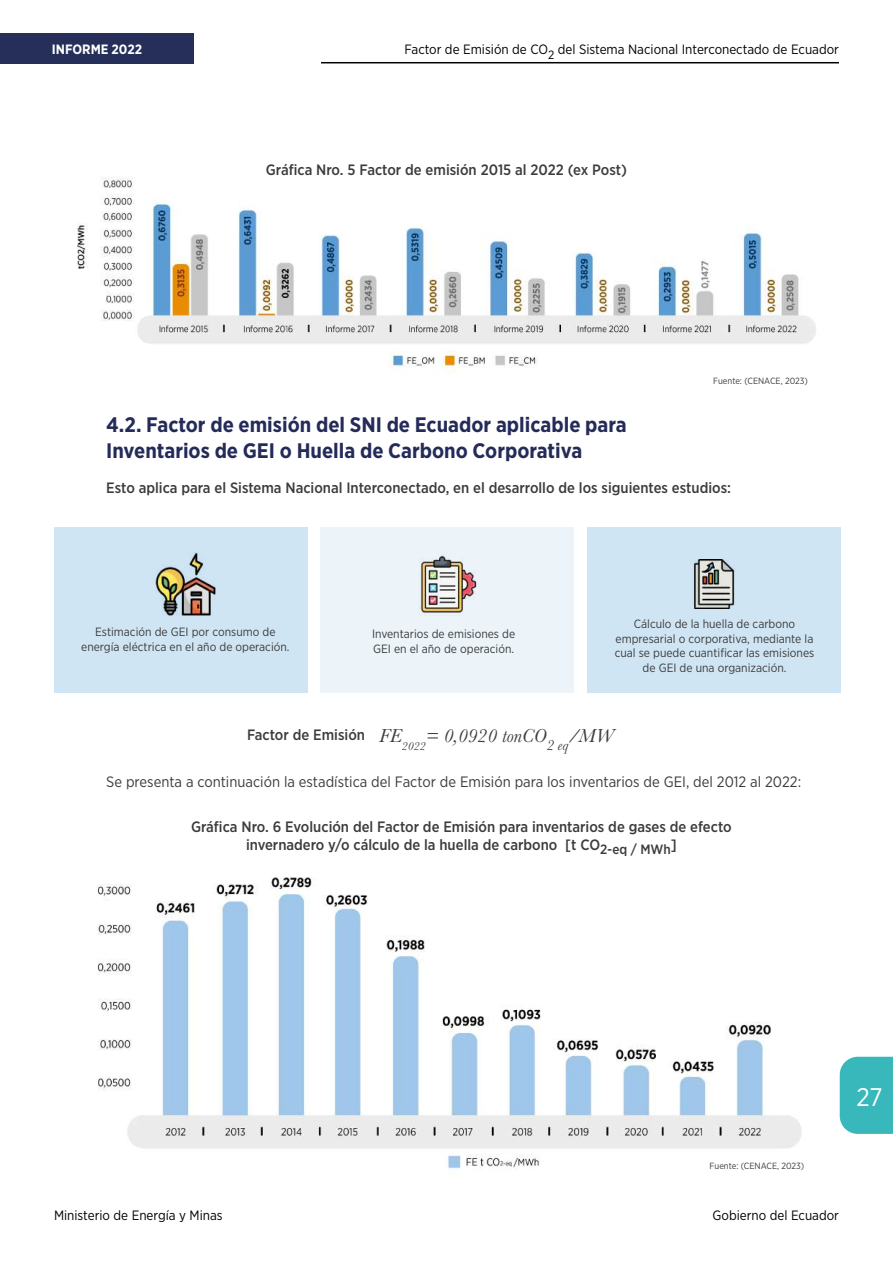
<style>
.page{position:relative;width:893px;height:1263px;background:#fff}
.page>*{position:absolute;margin:0;border:0;box-sizing:border-box;transform-origin:0 0}
.t1{font:25.5px "Gotham Narrow";color:#fff}
.t2{font:700 21px/25.2px "Gotham Narrow";color:#242b59}
.t3{font:italic 19.5px "Baskerville";color:#3c3c3b}
.t4{font:500 15px/18px "Gotham Narrow";color:#3c3c3b;text-align:center}
.t5{font:15px "Gotham Narrow";color:#3c3c3b}
.t6{font:13.5px "Gotham Narrow";color:#000}
.t7{font:700 13.5px "Gotham Narrow";color:#fff}
.t8{font:12px/14.4px "Gotham Narrow";color:#3c3c3b;text-align:center}
.t9{font:9px "Gotham Narrow";color:#3c3c3b}
</style>
<div class="page">
<div style="left:840px;top:1057px;width:53px;height:77px;background:#39b8bb"></div>
<hr style="left:321px;top:62px;width:518px;height:1px;background:#000">
<div style="left:0;top:33px;width:194px;height:30px;background:#252f5a"></div>
<img style="left:97px;top:877px;width:705px;height:292px">
<img style="left:77px;top:177px;width:739px;height:197px">
<div style="left:54px;top:527px;width:253px;height:166px;background:#d0e5f4"></div>
<div style="left:321px;top:527px;width:253px;height:166px;background:#ecf4fa"></div>
<div style="left:587px;top:527px;width:253px;height:166px;background:#d0e5f4"></div>
<img style="left:155px;top:553px;width:61px;height:62px">
<img style="left:419px;top:555px;width:58px;height:58px">
<img style="left:694px;top:559px;width:41px;height:50px">
<p class="t7" style="left:52px;top:41px;width:92px">INFORME 2022</p>
<p class="t6" style="left:404px;top:41px;width:436px">Factor de Emisión de CO<sub>2</sub> del Sistema Nacional Interconectado de Ecuador</p>
<p class="t4" style="left:266px;top:160px;width:363px">Gráfica Nro. 5 Factor de emisión 2015 al 2022 (ex Post)</p>
<p class="t9" style="left:713px;top:375px;width:96px">Fuente: (CENACE, 2023)</p>
<h2 class="t2" style="left:106px;top:412px;width:522px">4.2. Factor de emisión del SNI de Ecuador aplicable para<br>Inventarios de GEI o Huella de Carbono Corporativa</h2>
<p class="t4" style="left:106px;top:478px;width:626px">Esto aplica para el Sistema Nacional Interconectado, en el desarrollo de los siguientes estudios:</p>
<p class="t8" style="left:81px;top:625px;width:210px">Estimación de GEI por consumo de energía eléctrica en el año de operación.</p>
<p class="t8" style="left:372px;top:627px;width:145px;text-align:left">Inventarios de emisiones de<br>GEI en el año de operación.</p>
<p class="t8" style="left:615px;top:617px;width:201px">Cálculo de la huella de carbono empresarial o corporativa, mediante la cual se puede cuantificar las emisiones de GEI de una organización.</p>
<p class="t4" style="left:247px;top:725px;width:119px">Factor de Emisión</p>
<h3 class="t3" style="left:379px;top:723px;width:236px">FE<sub>2022</sub>= 0,0920 tonCO<sub>2</sub> <sub>eq</sub>/MW</h3>
<p class="t5" style="left:106px;top:772px;width:696px">Se presenta a continuación la estadística del Factor de Emisión para los inventarios de GEI, del 2012 al 2022:</p>
<p class="t4" style="left:191px;top:817px;width:542px">Gráfica Nro. 6 Evolución del Factor de Emisión para inventarios de gases de efecto invernadero y/o cálculo de la huella de carbono [t CO<sub>2-eq</sub> <sub>/</sub> <sub>MWh</sub>]</p>
<h1 class="t1" style="left:856px;top:1081px;width:28px">27</h1>
<p class="t9" style="left:710px;top:1160px;width:96px">Fuente: (CENACE, 2023)</p>
<p class="t6" style="left:54px;top:1207px;width:170px">Ministerio de Energía y Minas</p>
<p class="t6" style="left:712px;top:1207px;width:128px">Gobierno del Ecuador</p>
</div>
